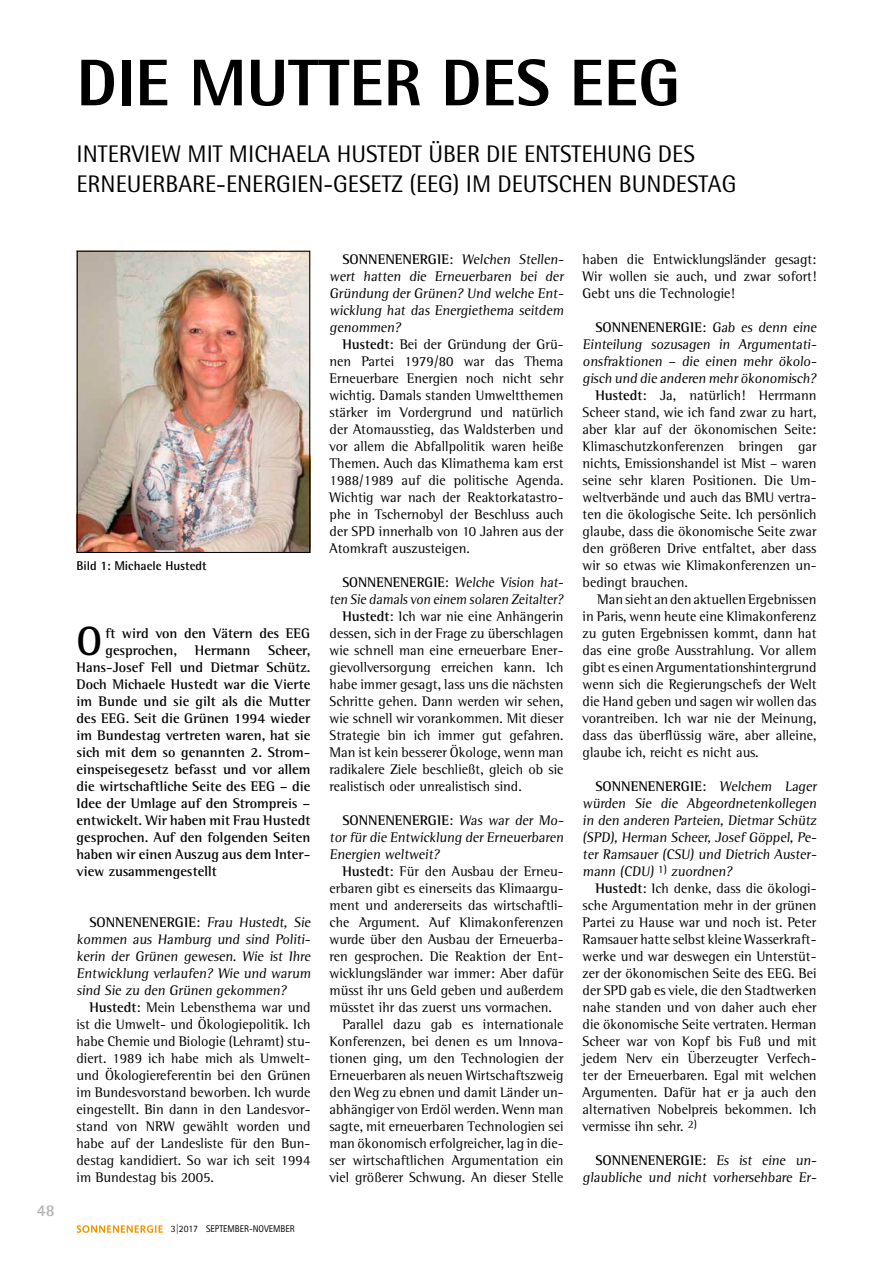
<style>
.page{position:relative;width:893px;height:1263px;background:#fff}
.page>*{position:absolute;margin:0;border:0;box-sizing:border-box;transform-origin:0 0}
.t1{font:800 66px "Rotis Semi Sans Std";color:#000}
.t2{font:700 40.8px "Rotis Semi Sans Std";color:#000}
.t3{font:24px/30px "Rotis Semi Sans Std";color:#000}
.t4{font:700 16.5px "Rotis Semi Sans Std";color:#b1b3b4}
.t5{font:14.25px/17px "Rotis Semi Serif Std";color:#000;text-align:justify}
.t6{font:700 14.25px "Rotis Semi Serif Std";color:#000}
.t7{font:14.25px "Rotis Semi Serif Std";color:#000;scale:.96 1}
.t8{font:700 12.75px "Rotis Semi Sans Std";color:#000}
.t9{font:9.75px "Rotis Sans Serif Std";color:#000}
.s1{font-weight:700}
</style>
<div class="page">
<svg style="left:77px;top:1225px;width:86px;height:8px"></svg>
<img style="left:79px;top:253px;width:229px;height:298px">
<div style="left:77px;top:251px;width:233px;height:302px;border:1px solid #000"></div>
<h1 class="t1" style="left:77px;top:41px;width:605px">DIE MUTTER DES EEG</h1>
<h3 class="t3" style="left:77px;top:138px;width:661px">INTERVIEW MIT MICHAELA HUSTEDT ÜBER DIE ENTSTEHUNG DES<br>ERNEUERBARE-ENERGIEN-GESETZ (EEG) IM DEUTSCHEN BUNDESTAG</h3>
<p class="t4" style="left:37px;top:1200px;width:19px">48</p>
<p class="t8" style="left:77px;top:558px;width:132px">Bild 1: Michaele Hustedt</p>
<h2 class="t2" style="left:77px;top:616px;width:27px">O</h2>
<p class="t6" style="left:105px;top:624px;width:207px">ft wird von den Vätern des EEG</p>
<p class="t6" style="left:105px;top:641px;width:207px">gesprochen, Hermann Scheer,</p>
<p class="t6" style="left:77px;top:659px;width:235px">Hans-Josef Fell und Dietmar Schütz.</p>
<p class="t6" style="left:77px;top:676px;width:235px">Doch Michaele Hustedt war die Vierte</p>
<p class="t6" style="left:77px;top:693px;width:235px">im Bunde und sie gilt als die Mutter</p>
<p class="t6" style="left:77px;top:710px;width:235px">des EEG. Seit die Grünen 1994 wieder</p>
<p class="t6" style="left:77px;top:727px;width:235px">im Bundestag vertreten waren, hat sie</p>
<p class="t6" style="left:77px;top:744px;width:234px">sich mit dem so genannten 2. Strom-</p>
<p class="t6" style="left:77px;top:761px;width:235px">einspeisegesetz befasst und vor allem</p>
<p class="t6" style="left:77px;top:778px;width:235px">die wirtschaftliche Seite des EEG – die</p>
<p class="t6" style="left:77px;top:795px;width:235px">Idee der Umlage auf den Strompreis –</p>
<p class="t6" style="left:77px;top:812px;width:235px">entwickelt. Wir haben mit Frau Hustedt</p>
<p class="t6" style="left:77px;top:829px;width:235px">gesprochen. Auf den folgenden Seiten</p>
<p class="t6" style="left:77px;top:846px;width:235px">haben wir einen Auszug aus dem Inter-</p>
<p class="t6" style="left:77px;top:863px;width:142px">view zusammengestellt</p>
<p class="t5" style="left:77px;top:914px;width:237px;text-indent:13px"><span class="s1">SONNENENERGIE</span>: Frau Hustedt, Sie kommen aus Hamburg und sind Politi&shy;kerin der Grünen gewesen. Wie ist Ihre Entwicklung verlaufen? Wie und warum sind Sie zu den Grünen gekommen?</p>
<p class="t5" style="left:77px;top:999px;width:235px;text-indent:13px"><span class="s1">Hustedt</span>: Mein Lebensthema war und ist die Umwelt- und Ökologiepolitik. Ich habe Chemie und Biologie (Lehramt) stu&shy;diert. 1989 ich habe mich als Umwelt&shy;und Ökologiereferentin bei den Grünen im Bundesvorstand beworben. Ich wurde eingestellt. Bin dann in den Landesvor&shy;stand von NRW gewählt worden und habe auf der Landesliste für den Bun&shy;destag kandidiert. So war ich seit 1994 im Bundestag bis 2005.</p>
<p class="t9" style="left:171px;top:1223px;width:125px">3|2017 SEPTEMBER-NOVEMBER</p>
<p class="t5" style="left:330px;top:250px;width:237px;text-indent:13px"><span class="s1">SONNENENERGIE</span>: Welchen Stellen&shy;wert hatten die Erneuerbaren bei der Gründung der Grünen? Und welche Ent&shy;wicklung hat das Energiethema seitdem genommen?</p>
<p class="t5" style="left:330px;top:335px;width:235px;text-indent:13px"><span class="s1">Hustedt</span>: Bei der Gründung der Grü&shy;nen Partei 1979/80 war das Thema Erneuerbare Energien noch nicht sehr wichtig. Damals standen Umweltthemen stärker im Vordergrund und natürlich der Atomausstieg, das Waldsterben und vor allem die Abfallpolitik waren heiße Themen. Auch das Klimathema kam erst 1988/1989 auf die politische Agenda.<br>Wichtig war nach der Reaktorkatastro&shy;phe in Tschernobyl der Beschluss auch der SPD innerhalb von 10 Jahren aus der Atomkraft auszusteigen.</p>
<p class="t7" style="left:342px;top:574px;width:234px"><span class="s1">SONNENENERGIE</span>: Welche Vision hat-</p>
<p class="t7" style="left:330px;top:591px;width:247px">ten Sie damals von einem solaren Zeitalter?</p>
<p class="t5" style="left:342px;top:607px;width:223px"><span class="s1">Hustedt</span>: Ich war nie eine Anhängerin</p>
<p class="t5" style="left:330px;top:625px;width:235px">dessen, sich in der Frage zu überschlagen</p>
<p class="t5" style="left:330px;top:642px;width:235px">wie schnell man eine erneuerbare Ener-</p>
<p class="t5" style="left:330px;top:659px;width:235px">gievollversorgung erreichen kann. Ich</p>
<p class="t5" style="left:330px;top:676px;width:235px">habe immer gesagt, lass uns die nächsten</p>
<p class="t5" style="left:330px;top:693px;width:235px">Schritte gehen. Dann werden wir sehen,</p>
<p class="t5" style="left:330px;top:710px;width:235px">wie schnell wir vorankommen. Mit dieser</p>
<p class="t5" style="left:330px;top:727px;width:235px">Strategie bin ich immer gut gefahren.</p>
<p class="t5" style="left:330px;top:744px;width:235px">Man ist kein besserer Ökologe, wenn man</p>
<p class="t5" style="left:330px;top:761px;width:235px">radikalere Ziele beschließt, gleich ob sie</p>
<p class="t5" style="left:330px;top:778px;width:194px">realistisch oder unrealistisch sind.</p>
<p class="t5" style="left:330px;top:812px;width:237px;text-indent:13px"><span class="s1">SONNENENERGIE</span>: Was war der Mo&shy;tor für die Entwicklung der Erneuerbaren Energien weltweit?</p>
<p class="t5" style="left:342px;top:863px;width:223px"><span class="s1">Hustedt</span>: Für den Ausbau der Erneu-</p>
<p class="t5" style="left:330px;top:880px;width:235px">erbaren gibt es einerseits das Klimaargu-</p>
<p class="t5" style="left:330px;top:897px;width:235px">ment und andererseits das wirtschaftli-</p>
<p class="t5" style="left:330px;top:914px;width:235px">che Argument. Auf Klimakonferenzen</p>
<p class="t5" style="left:330px;top:931px;width:235px">wurde über den Ausbau der Erneuerba-</p>
<p class="t5" style="left:330px;top:948px;width:235px">ren gesprochen. Die Reaktion der Ent-</p>
<p class="t5" style="left:330px;top:965px;width:235px">wicklungsländer war immer: Aber dafür</p>
<p class="t5" style="left:330px;top:982px;width:235px">müsst ihr uns Geld geben und außerdem</p>
<p class="t5" style="left:330px;top:999px;width:224px">müsstet ihr das zuerst uns vormachen.</p>
<p class="t5" style="left:342px;top:1016px;width:223px">Parallel dazu gab es internationale</p>
<p class="t5" style="left:330px;top:1033px;width:235px">Konferenzen, bei denen es um Innova-</p>
<p class="t5" style="left:330px;top:1050px;width:235px">tionen ging, um den Technologien der</p>
<p class="t5" style="left:330px;top:1067px;width:235px">Erneuerbaren als neuen Wirtschaftszweig</p>
<p class="t5" style="left:330px;top:1084px;width:235px">den Weg zu ebnen und damit Länder un-</p>
<p class="t5" style="left:330px;top:1101px;width:235px">abhängiger von Erdöl werden. Wenn man</p>
<p class="t5" style="left:330px;top:1118px;width:235px">sagte, mit erneuerbaren Technologien sei</p>
<p class="t5" style="left:330px;top:1135px;width:235px">man ökonomisch erfolgreicher, lag in die-</p>
<p class="t5" style="left:330px;top:1152px;width:235px">ser wirtschaftlichen Argumentation ein</p>
<p class="t5" style="left:330px;top:1169px;width:235px">viel größerer Schwung. An dieser Stelle</p>
<p class="t5" style="left:583px;top:250px;width:235px">haben die Entwicklungsländer gesagt:<br>Wir wollen sie auch, und zwar sofort!<br>Gebt uns die Technologie!</p>
<p class="t5" style="left:595px;top:318px;width:225px"><span class="s1">SONNENENERGIE</span>: Gab es denn eine</p>
<p class="t5" style="left:583px;top:335px;width:237px">Einteilung sozusagen in Argumentati-</p>
<p class="t5" style="left:583px;top:352px;width:237px">onsfraktionen – die einen mehr ökolo-</p>
<p class="t5" style="left:583px;top:369px;width:237px">gisch und die anderen mehr ökonomisch?</p>
<p class="t5" style="left:595px;top:386px;width:223px"><span class="s1">Hustedt</span>: Ja, natürlich! Herrmann</p>
<p class="t5" style="left:583px;top:403px;width:235px">Scheer stand, wie ich fand zwar zu hart,</p>
<p class="t5" style="left:583px;top:420px;width:235px">aber klar auf der ökonomischen Seite:</p>
<p class="t5" style="left:583px;top:437px;width:235px">Klimaschutzkonferenzen bringen gar</p>
<p class="t5" style="left:583px;top:454px;width:235px">nichts, Emissionshandel ist Mist – waren</p>
<p class="t5" style="left:583px;top:471px;width:235px">seine sehr klaren Positionen. Die Um-</p>
<p class="t5" style="left:583px;top:488px;width:235px">weltverbände und auch das BMU vertra-</p>
<p class="t5" style="left:583px;top:505px;width:235px">ten die ökologische Seite. Ich persönlich</p>
<p class="t5" style="left:583px;top:523px;width:235px">glaube, dass die ökonomische Seite zwar</p>
<p class="t5" style="left:583px;top:540px;width:235px">den größeren Drive entfaltet, aber dass</p>
<p class="t5" style="left:583px;top:557px;width:235px">wir so etwas wie Klimakonferenzen un-</p>
<p class="t5" style="left:583px;top:574px;width:107px">bedingt brauchen.</p>
<p class="t5" style="left:597px;top:591px;width:221px">Man sieht an den aktuellen Ergebnissen</p>
<p class="t5" style="left:583px;top:608px;width:235px">in Paris, wenn heute eine Klimakonferenz</p>
<p class="t5" style="left:583px;top:625px;width:235px">zu guten Ergebnissen kommt, dann hat</p>
<p class="t5" style="left:583px;top:642px;width:235px">das eine große Ausstrahlung. Vor allem</p>
<p class="t5" style="left:583px;top:659px;width:235px">gibt es einen Argumentationshintergrund</p>
<p class="t5" style="left:583px;top:676px;width:235px">wenn sich die Regierungschefs der Welt</p>
<p class="t5" style="left:583px;top:693px;width:235px">die Hand geben und sagen wir wollen das</p>
<p class="t5" style="left:583px;top:710px;width:235px">vorantreiben. Ich war nie der Meinung,</p>
<p class="t5" style="left:583px;top:727px;width:235px">dass das überflüssig wäre, aber alleine,</p>
<p class="t5" style="left:583px;top:744px;width:177px">glaube ich, reicht es nicht aus.</p>
<p class="t5" style="left:583px;top:778px;width:237px;text-indent:13px"><span class="s1">SONNENENERGIE</span>: Welchem Lager würden Sie die Abgeordnetenkollegen in den anderen Parteien, Dietmar Schütz (SPD), Herman Scheer, Josef Göppel, Pe&shy;ter Ramsauer (CSU) und Dietrich Auster&shy;mann (CDU) <sup>1)</sup> zuordnen?</p>
<p class="t5" style="left:583px;top:880px;width:235px;text-indent:13px"><span class="s1">Hustedt</span>: Ich denke, dass die ökologi&shy;sche Argumentation mehr in der grünen Partei zu Hause war und noch ist. Peter Ramsauer hatte selbst kleine Wasserkraft&shy;werke und war deswegen ein Unterstüt&shy;zer der ökonomischen Seite des EEG. Bei der SPD gab es viele, die den Stadtwerken nahe standen und von daher auch eher die ökonomische Seite vertraten. Herman Scheer war von Kopf bis Fuß und mit jedem Nerv ein Überzeugter Verfech&shy;ter der Erneuerbaren. Egal mit welchen Argumenten. Dafür hat er ja auch den alternativen Nobelpreis bekommen. Ich vermisse ihn sehr. <sup>2)</sup></p>
<p class="t5" style="left:583px;top:1152px;width:237px;text-align:right"><span class="s1">SONNENENERGIE</span>: Es ist eine un&shy;glaubliche und nicht vorhersehbare Er-</p>
</div>
